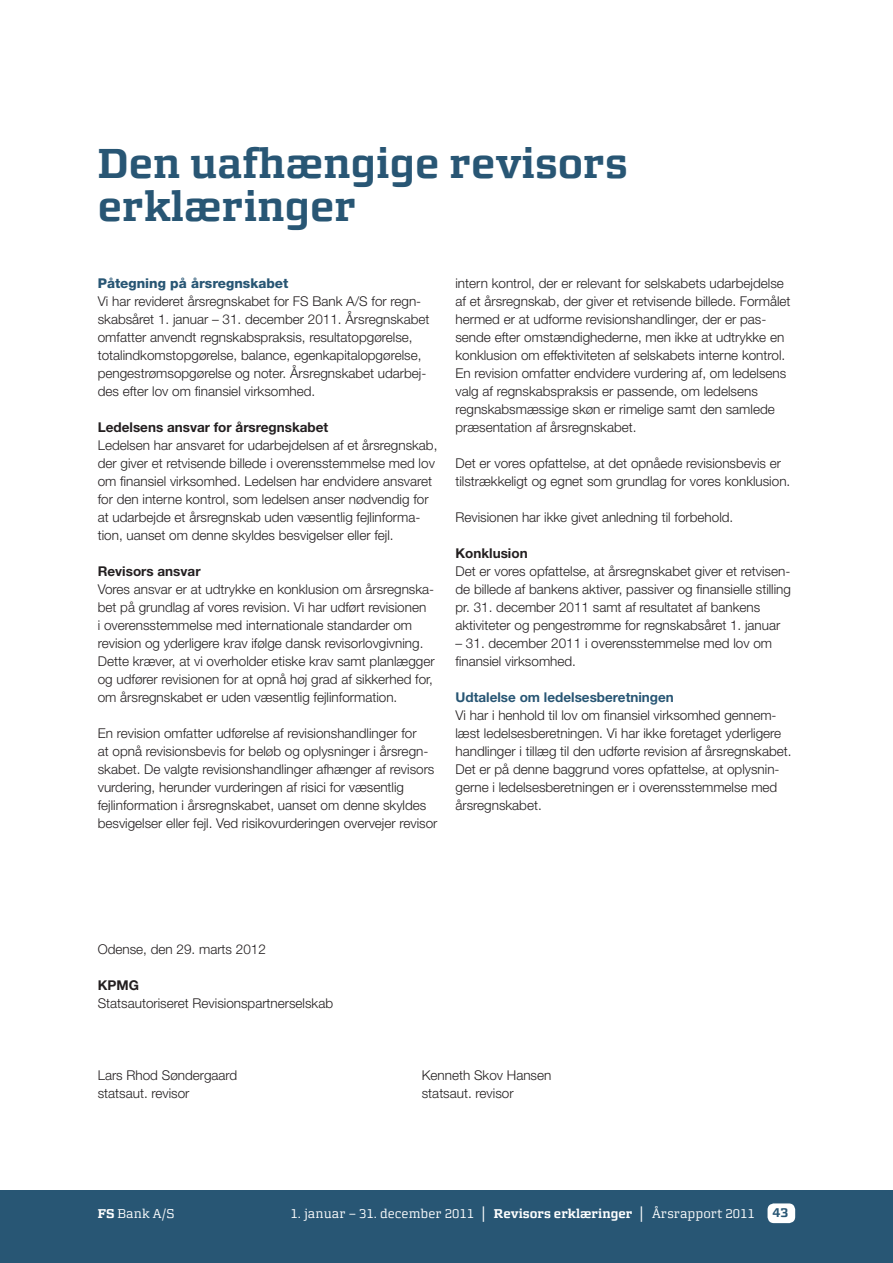
<style>
.page{position:relative;width:893px;height:1263px;background:#fff}
.page>*{position:absolute;margin:0;border:0;box-sizing:border-box;transform-origin:0 0}
.t1{font:700 42px/43.5px "Morgan Avec";color:#285674}
.t2{font:300 13.5px/18px "Helvetica Neue LT Std";color:#231f20}
.t3{font:700 13.5px "Helvetica Neue LT Std";color:#231f20}
.t4{font:700 13.5px "Helvetica Neue LT Std";color:#285674}
.t5{font:800 13.5px "Helvetica Neue LT Std";color:#285674}
.t6{font:12.75px "Morgan Avec";color:#fff}
.t7{font:700 12.75px "Morgan Avec";color:#285674}
.s1{font-weight:700}
.s2{font-family:"Arial";font-weight:700}
</style>
<div class="page">
<div style="left:0;top:1191px;width:893px;height:72px;background:#285674"></div>
<div style="left:767px;top:1203px;width:28px;height:20px;background:#fff;border-radius:6px"></div>
<h1 class="t1" style="left:98px;top:141px;width:531px">Den uafhængige revisors erklæringer</h1>
<p class="t5" style="left:98px;top:275px;width:192px">Påtegning på årsregnskabet</p>
<p class="t2" style="left:98px;top:292px;width:333px">Vi har revideret årsregnskabet for FS Bank A/S for regn&shy;skabsåret 1. januar – 31. december 2011. Årsregnskabet omfatter anvendt regnskabspraksis, resultatopgørelse, totalindkomstopgørelse, balance, egenkapitalopgørelse, pengestrømsopgørelse og noter. Årsregnskabet udarbej&shy;des efter lov om finansiel virksomhed.</p>
<p class="t3" style="left:98px;top:419px;width:232px">Ledelsens ansvar for årsregnskabet</p>
<p class="t2" style="left:98px;top:436px;width:341px">Ledelsen har ansvaret for udarbejdelsen af et årsregnskab, der giver et retvisende billede i overensstemmelse med lov om finansiel virksomhed. Ledelsen har endvidere ansvaret for den interne kontrol, som ledelsen anser nødvendig for at udarbejde et årsregnskab uden væsentlig fejlinforma&shy;tion, uanset om denne skyldes besvigelser eller fejl.</p>
<p class="t3" style="left:98px;top:563px;width:104px">Revisors ansvar</p>
<p class="t2" style="left:98px;top:580px;width:338px">Vores ansvar er at udtrykke en konklusion om årsregnska&shy;bet på grundlag af vores revision. Vi har udført revisionen<br>i overensstemmelse med internationale standarder om revision og yderligere krav ifølge dansk revisorlovgivning.<br>Dette kræver, at vi overholder etiske krav samt planlægger og udfører revisionen for at opnå høj grad af sikkerhed for, om årsregnskabet er uden væsentlig fejlinformation.</p>
<p class="t2" style="left:98px;top:724px;width:341px">En revision omfatter udførelse af revisionshandlinger for<br>at opnå revisionsbevis for beløb og oplysninger i årsregn&shy;skabet. De valgte revisionshandlinger afhænger af revisors vurdering, herunder vurderingen af risici for væsentlig fejlinformation i årsregnskabet, uanset om denne skyldes besvigelser eller fejl. Ved risikovurderingen overvejer revisor</p>
<p class="t2" style="left:455px;top:274px;width:337px">intern kontrol, der er relevant for selskabets udarbejdelse af et årsregnskab, der giver et retvisende billede. Formålet hermed er at udforme revisionshandlinger, der er pas&shy;sende efter omstændighederne, men ikke at udtrykke en konklusion om effektiviteten af selskabets interne kontrol.<br>En revision omfatter endvidere vurdering af, om ledelsens valg af regnskabspraksis er passende, om ledelsens regnskabsmæssige skøn er rimelige samt den samlede præsentation af årsregnskabet.</p>
<p class="t2" style="left:455px;top:454px;width:336px">Det er vores opfattelse, at det opnåede revisionsbevis er tilstrækkeligt og egnet som grundlag for vores konklusion.</p>
<p class="t2" style="left:455px;top:508px;width:279px">Revisionen har ikke givet anledning til forbehold.</p>
<p class="t3" style="left:455px;top:545px;width:74px">Konklusion</p>
<p class="t2" style="left:455px;top:562px;width:337px">Det er vores opfattelse, at årsregnskabet giver et retvisen&shy;de billede af bankens aktiver, passiver og finansielle stilling pr. 31. december 2011 samt af resultatet af bankens aktiviteter og pengestrømme for regnskabsåret 1. januar</p>
<p class="t2" style="left:455px;top:634px;width:318px">– 31. december 2011 i overensstemmelse med lov om finansiel virksomhed.</p>
<p class="t4" style="left:455px;top:689px;width:220px">Udtalelse om ledelsesberetningen</p>
<p class="t2" style="left:455px;top:706px;width:338px">Vi har i henhold til lov om finansiel virksomhed gennem&shy;læst ledelsesberetningen. Vi har ikke foretaget yderligere handlinger i tillæg til den udførte revision af årsregnskabet.<br>Det er på denne baggrund vores opfattelse, at oplysnin&shy;gerne i ledelsesberetningen er i overensstemmelse med årsregnskabet.</p>
<p class="t2" style="left:98px;top:940px;width:170px">Odense, den 29. marts 2012</p>
<p class="t3" style="left:98px;top:977px;width:43px">KPMG</p>
<p class="t2" style="left:98px;top:994px;width:237px">Statsautoriseret Revisionspartnerselskab</p>
<p class="t2" style="left:98px;top:1066px;width:141px">Lars Rhod Søndergaard</p>
<p class="t2" style="left:422px;top:1066px;width:131px">Kenneth Skov Hansen</p>
<p class="t2" style="left:98px;top:1084px;width:93px">statsaut. revisor</p>
<p class="t2" style="left:422px;top:1084px;width:93px">statsaut. revisor</p>
<p class="t6" style="left:98px;top:1206px;width:78px"><span class="s1">FS</span> Bank A/S</p>
<p class="t6" style="left:291px;top:1206px;width:466px">1. januar – 31. december 2011 <span class="s2">│</span> <span class="s1">Revisors erklæringer</span> <span class="s2">│</span> Årsrapport 2011</p>
<p class="t7" style="left:772px;top:1205px;width:17px">43</p>
</div>
